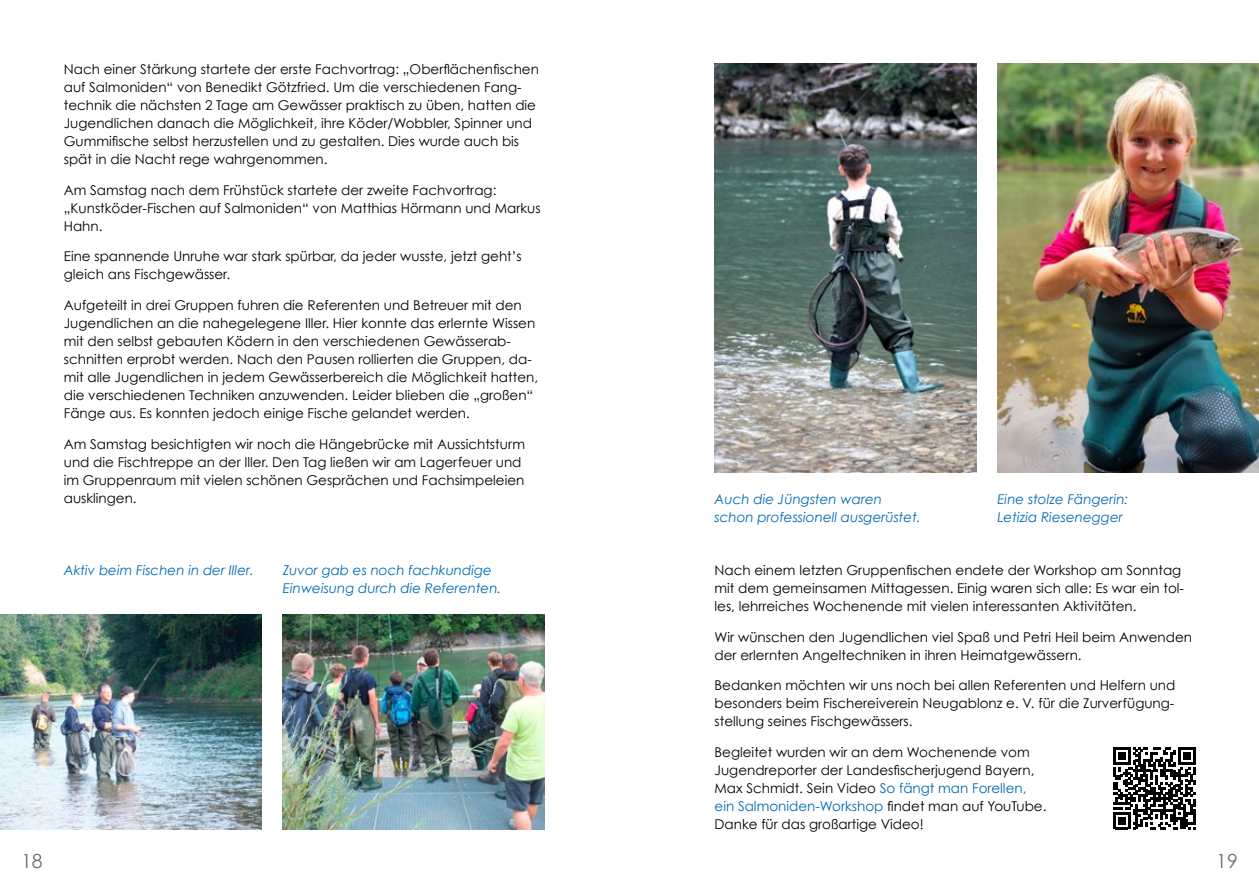
<style>
.page{position:relative;width:1259px;height:893px;background:#fff}
.page>*{position:absolute;margin:0;border:0;box-sizing:border-box;transform-origin:0 0}
.t1{font:19.5px "Century Gothic";color:#706f6f}
.t2{font:13.5px/18px "Century Gothic";color:#000}
.t3{font:italic 13.5px/18px "Century Gothic";color:#0069b4}
.s1{color:#0069b4}
</style>
<div class="page">
<img style="left:0;top:614px;width:261px;height:215px">
<img style="left:283px;top:614px;width:261px;height:215px">
<img style="left:714px;top:64px;width:262px;height:409px">
<img style="left:997px;top:64px;width:262px;height:409px">
<svg style="left:1113px;top:747px;width:82px;height:82px"></svg>
<p class="t2" style="left:64px;top:60px;width:477px">Nach einer Stärkung startete der erste Fachvortrag: „Oberflächenfischen auf Salmoniden“ von Benedikt Götzfried. Um die verschiedenen Fang&shy;technik die nächsten 2 Tage am Gewässer praktisch zu üben, hatten die Jugendlichen danach die Möglichkeit, ihre Köder/Wobbler, Spinner und Gummifische selbst herzustellen und zu gestalten. Dies wurde auch bis spät in die Nacht rege wahrgenommen.</p>
<p class="t2" style="left:64px;top:181px;width:478px">Am Samstag nach dem Frühstück startete der zweite Fachvortrag: „Kunstköder-Fischen auf Salmoniden“ von Matthias Hörmann und Markus<br>Hahn.</p>
<p class="t2" style="left:64px;top:247px;width:459px">Eine spannende Unruhe war stark spürbar, da jeder wusste, jetzt geht’s gleich ans Fischgewässer.</p>
<p class="t2" style="left:64px;top:296px;width:476px">Aufgeteilt in drei Gruppen fuhren die Referenten und Betreuer mit den Jugendlichen an die nahegelegene Iller. Hier konnte das erlernte Wissen mit den selbst gebauten Ködern in den verschiedenen Gewässerab&shy;schnitten erprobt werden. Nach den Pausen rollierten die Gruppen, da&shy;mit alle Jugendlichen in jedem Gewässerbereich die Möglichkeit hatten, die verschiedenen Techniken anzuwenden. Leider blieben die „großen“ Fänge aus. Es konnten jedoch einige Fische gelandet werden.</p>
<p class="t2" style="left:64px;top:435px;width:463px">Am Samstag besichtigten wir noch die Hängebrücke mit Aussichtsturm und die Fischtreppe an der Iller. Den Tag ließen wir am Lagerfeuer und im Gruppenraum mit vielen schönen Gesprächen und Fachsimpeleien ausklingen.</p>
<p class="t3" style="left:714px;top:490px;width:208px">Auch die Jüngsten waren schon professionell ausgerüstet.</p>
<p class="t3" style="left:997px;top:490px;width:132px">Eine stolze Fängerin:<br>Letizia Riesenegger</p>
<p class="t3" style="left:64px;top:561px;width:192px">Aktiv beim Fischen in der Iller.</p>
<p class="t3" style="left:283px;top:561px;width:220px">Zuvor gab es noch fachkundige<br>Einweisung durch die Referenten.</p>
<p class="t2" style="left:714px;top:561px;width:471px">Nach einem letzten Gruppenfischen endete der Workshop am Sonntag mit dem gemeinsamen Mittagessen. Einig waren sich alle: Es war ein tol&shy;les, lehrreiches Wochenende mit vielen interessanten Aktivitäten.</p>
<p class="t2" style="left:714px;top:628px;width:479px">Wir wünschen den Jugendlichen viel Spaß und Petri Heil beim Anwenden der erlernten Angeltechniken in ihren Heimatgewässern.</p>
<p class="t2" style="left:714px;top:676px;width:462px;text-align:justify">Bedanken möchten wir uns noch bei allen Referenten und Helfern und besonders beim Fischereiverein Neugablonz e. V. für die Zurverfügung&shy;stellung seines Fischgewässers.</p>
<p class="t2" style="left:714px;top:743px;width:333px">Begleitet wurden wir an dem Wochenende vom Jugendreporter der Landesfischerjugend Bayern, Max Schmidt. Sein Video <span class="s1">So fängt man Forellen, ein Salmoniden-Workshop</span> findet man auf YouTube.<br>Danke für das großartige Video!</p>
<h1 class="t1" style="left:21px;top:849px;width:23px">18</h1>
<h1 class="t1" style="left:1216px;top:849px;width:23px">19</h1>
</div>
